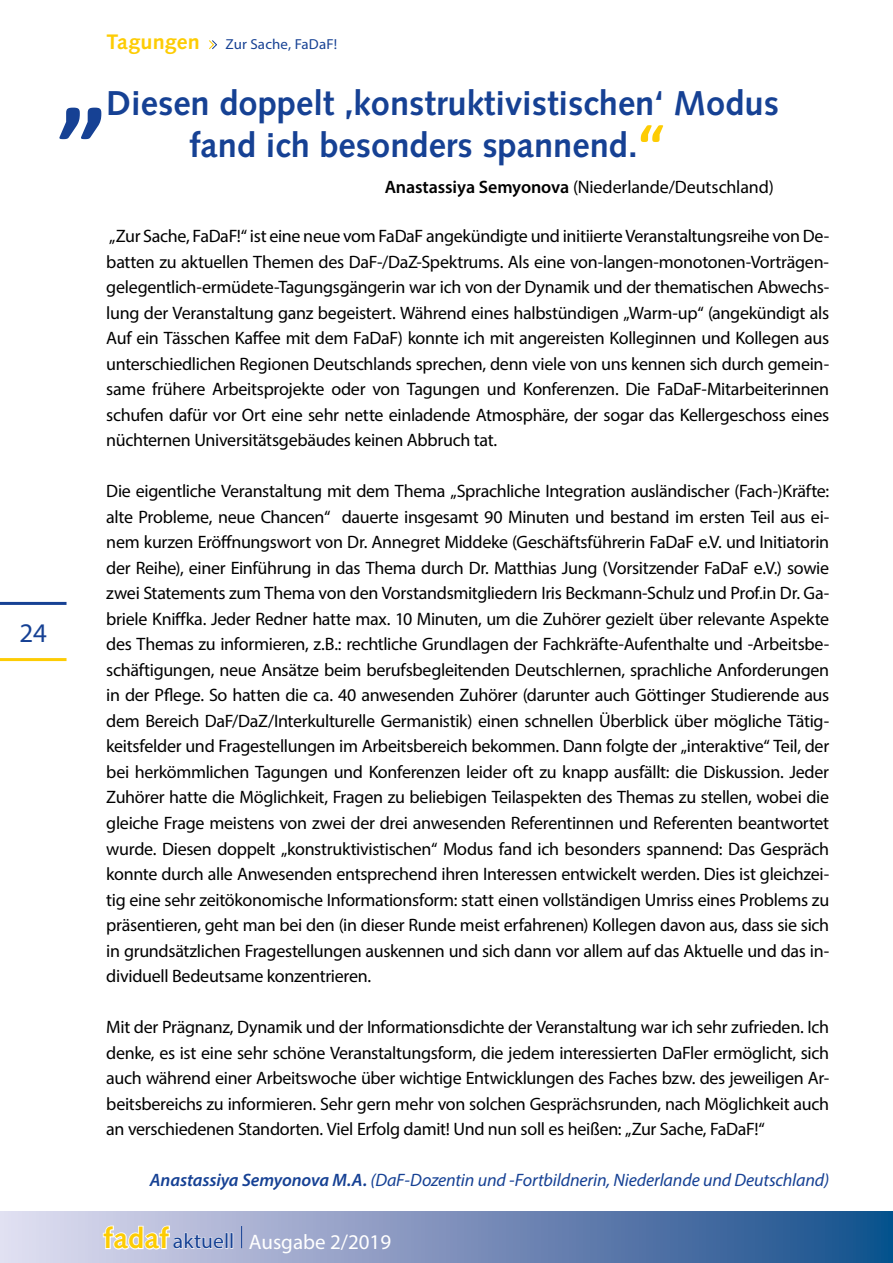
<style>
.page{position:relative;width:893px;height:1263px;background:#fff}
.page>*{position:absolute;margin:0;border:0;box-sizing:border-box;transform-origin:0 0}
.t1{font:700 112.5px "Calibri";color:#164194}
.t2{font:700 60px "Calibri";color:#fdcc04}
.t3{font:700 34.5px/41.4px "Syntax LT Std";color:#164194}
.t4{font:27px "Myriad Pro";color:#164194}
.t5{font:21px "Myriad Pro";color:#fff}
.t6{font:18px/25.5px "Myriad Pro";letter-spacing:-.015em;color:#000;text-align:justify}
.t7{font:italic 18px "Myriad Pro";letter-spacing:-.01em;color:#164194}
.t8{font:14.55px "Myriad Pro";letter-spacing:.01em;color:#164194}
.s1{font-family:"Syntax LT Std";font-weight:700;font-size:21px;color:#fdcc04}
.s2{font-weight:600}
.s3{font-family:"Syntax LT Std";font-weight:700;font-size:28.5px;color:#fdcc04}
.s4{color:#164194}
</style>
<div class="page">
<svg style="left:0;top:1212px;width:893px;height:51px;background:#738cb8"></svg>
<svg style="left:102px;top:1211px;width:122px;height:52px;background:#c8cce3"></svg>
<div style="left:225px;top:1233px;width:3px;height:15px;border:1px solid #fff"></div>
<div style="left:230px;top:1233px;width:3px;height:15px;border:1px solid #fff"></div>
<svg style="left:241px;top:1226px;width:1px;height:22px"></svg>
<hr style="left:0;top:602px;width:67px;height:3px;background:#164194">
<hr style="left:0;top:658px;width:67px;height:3px;background:#fdcc04">
<svg style="left:209px;top:40px;width:8px;height:10px"></svg>
<p class="t8" style="left:106px;top:35px;width:232px"><span class="s1">Tagungen</span> Zur Sache, FaDaF!</p>
<h3 class="t4" style="left:19px;top:616px;width:29px">24</h3>
<h3 class="t3" style="left:189px;top:83px;width:591px;text-indent:-83px">Diesen doppelt ‚konstruktivistischen‘ Modus fand ich besonders spannend.</h3>
<p class="t6" style="left:385px;top:173px;width:391px"><span class="s2">Anastassiya Semyonova</span> (Niederlande/Deutschland)</p>
<p class="t6" style="left:106px;top:223px;width:724px">„Zur Sache, FaDaF!“ ist eine neue vom FaDaF angekündigte und initiierte Veranstaltungsreihe von De&shy;batten zu aktuellen Themen des DaF-/DaZ-Spektrums. Als eine von-langen-monotonen-Vorträgen&shy;gelegentlich-ermüdete-Tagungsgängerin war ich von der Dynamik und der thematischen Abwechs&shy;lung der Veranstaltung ganz begeistert. Während eines halbstündigen „Warm-up“ (angekündigt als Auf ein Tässchen Kaffee mit dem FaDaF) konnte ich mit angereisten Kolleginnen und Kollegen aus unterschiedlichen Regionen Deutschlands sprechen, denn viele von uns kennen sich durch gemein&shy;same frühere Arbeitsprojekte oder von Tagungen und Konferenzen. Die FaDaF-Mitarbeiterinnen schufen dafür vor Ort eine sehr nette einladende Atmosphäre, der sogar das Kellergeschoss eines nüchternen Universitätsgebäudes keinen Abbruch tat.</p>
<p class="t6" style="left:106px;top:478px;width:724px">Die eigentliche Veranstaltung mit dem Thema „Sprachliche Integration ausländischer (Fach-)Kräfte: alte Probleme, neue Chancen“ dauerte insgesamt 90 Minuten und bestand im ersten Teil aus ei&shy;nem kurzen Eröffnungswort von Dr. Annegret Middeke (Geschäftsführerin FaDaF e.V. und Initiatorin der Reihe), einer Einführung in das Thema durch Dr. Matthias Jung (Vorsitzender FaDaF e.V.) sowie zwei Statements zum Thema von den Vorstandsmitgliedern Iris Beckmann-Schulz und Prof.in Dr. Ga&shy;briele Kniffka. Jeder Redner hatte max. 10 Minuten, um die Zuhörer gezielt über relevante Aspekte des Themas zu informieren, z.B.: rechtliche Grundlagen der Fachkräfte-Aufenthalte und -Arbeitsbe&shy;schäftigungen, neue Ansätze beim berufsbegleitenden Deutschlernen, sprachliche Anforderungen in der Pflege. So hatten die ca. 40 anwesenden Zuhörer (darunter auch Göttinger Studierende aus dem Bereich DaF/DaZ/Interkulturelle Germanistik) einen schnellen Überblick über mögliche Tätig&shy;keitsfelder und Fragestellungen im Arbeitsbereich bekommen. Dann folgte der „interaktive“ Teil, der bei herkömmlichen Tagungen und Konferenzen leider oft zu knapp ausfällt: die Diskussion. Jeder Zuhörer hatte die Möglichkeit, Fragen zu beliebigen Teilaspekten des Themas zu stellen, wobei die gleiche Frage meistens von zwei der drei anwesenden Referentinnen und Referenten beantwortet wurde. Diesen doppelt „konstruktivistischen“ Modus fand ich besonders spannend: Das Gespräch konnte durch alle Anwesenden entsprechend ihren Interessen entwickelt werden. Dies ist gleichzei&shy;tig eine sehr zeitökonomische Informationsform: statt einen vollständigen Umriss eines Problems zu präsentieren, geht man bei den (in dieser Runde meist erfahrenen) Kollegen davon aus, dass sie sich in grundsätzlichen Fragestellungen auskennen und sich dann vor allem auf das Aktuelle und das in&shy;dividuell Bedeutsame konzentrieren.</p>
<p class="t6" style="left:106px;top:1014px;width:724px">Mit der Prägnanz, Dynamik und der Informationsdichte der Veranstaltung war ich sehr zufrieden. Ich denke, es ist eine sehr schöne Veranstaltungsform, die jedem interessierten DaFler ermöglicht, sich auch während einer Arbeitswoche über wichtige Entwicklungen des Faches bzw. des jeweiligen Ar&shy;beitsbereichs zu informieren. Sehr gern mehr von solchen Gesprächsrunden, nach Möglichkeit auch an verschiedenen Standorten. Viel Erfolg damit! Und nun soll es heißen: „Zur Sache, FaDaF!“</p>
<p class="t7" style="left:150px;top:1169px;width:681px"><span class="s2">Anastassiya Semyonova M.A.</span> (DaF-Dozentin und -Fortbildnerin, Niederlande und Deutschland)</p>
<h1 class="t1" style="left:58px;top:14px;width:50px">„</h1>
<h2 class="t2" style="left:638px;top:108px;width:28px">“</h2>
<p class="t5" style="left:103px;top:1229px;width:289px"><span class="s3">fadaf</span> <span class="s4">aktuell</span> Ausgabe 2/2019</p>
</div>
